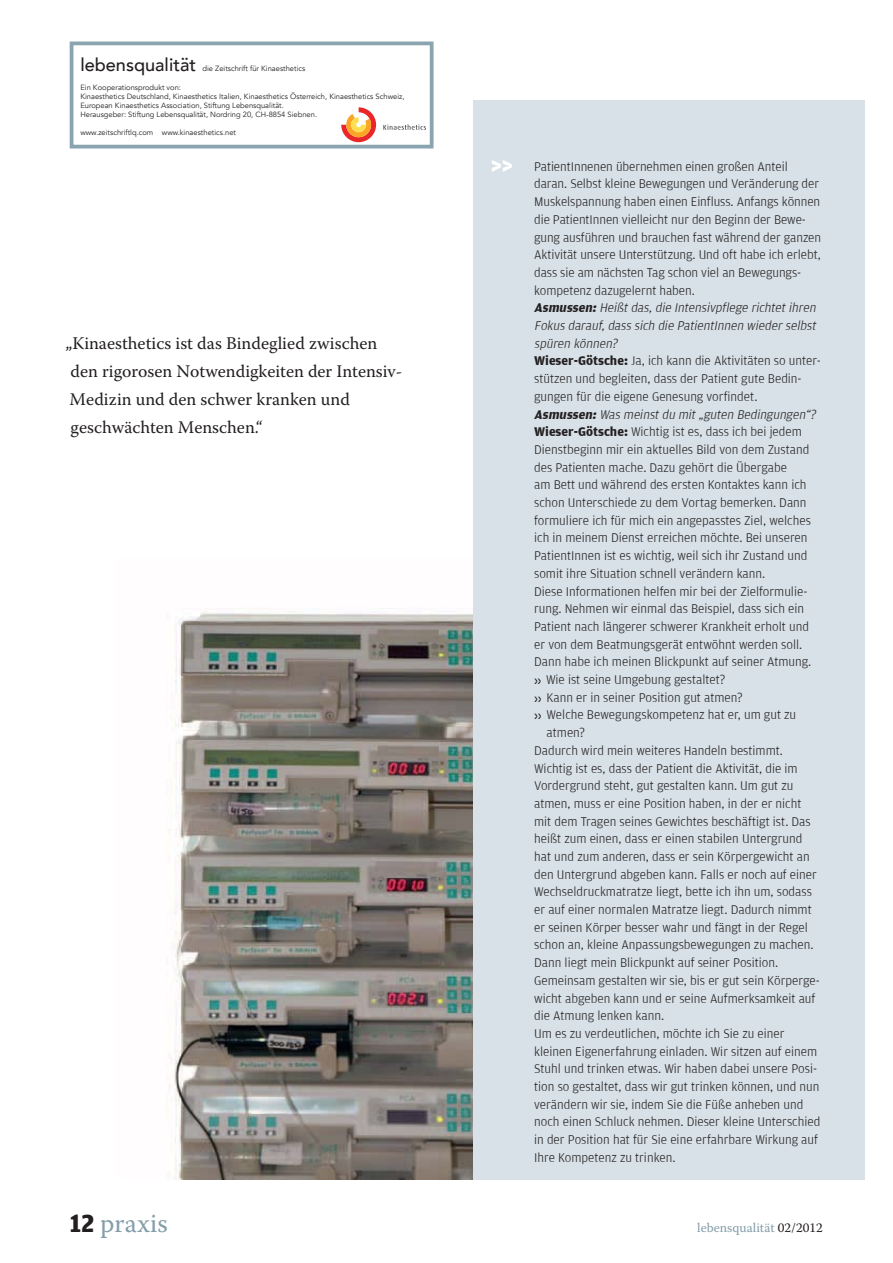
<style>
.page{position:relative;width:893px;height:1263px;background:#fff}
.page>*{position:absolute;margin:0;border:0;box-sizing:border-box;transform-origin:0 0}
.t1{font:26.55px "Warnock Pro";color:#849daa}
.t2{font:700 26.55px "Amplitude";color:#fff}
.t3{font:500 18.15px "Avenir LT Com";color:#231f20}
.t4{font:17.7px/28px "Warnock Pro";color:#231f20}
.t5{font:300 13.35px "Amplitude";color:#231f20}
.t6{font:italic 300 13.35px "Amplitude";color:#231f20}
.t7{font:13.35px "Warnock Pro";color:#849daa}
.t8{font:7.5px/9px "Avenir LT Com";color:#231f20}
.s1{font-weight:700}
.s2{font-weight:400}
.s3{font-family:"Amplitude";font-weight:700;color:#231f20}
.s4{color:#231f20}
</style>
<div class="page">
<img style="left:167px;top:608px;width:306px;height:571px">
<div style="left:473px;top:100px;width:391px;height:1079px;background:#d7e1e7"></div>
<div style="left:70px;top:42px;width:363px;height:106px;border:4px solid #8aa4b0"></div>
<svg style="left:383px;top:124px;width:43px;height:6px"></svg>
<svg style="left:341px;top:107px;width:35px;height:35px"></svg>
<h2 class="t3" style="left:80px;top:58px;width:117px">lebensqualität</h2>
<p class="t8" style="left:202px;top:65px;width:104px">die Zeitschrift für Kinaesthetics</p>
<p class="t8" style="left:80px;top:83px;width:326px">Ein Kooperationsprodukt von:<br>Kinaesthetics Deutschland, Kinaesthetics Italien, Kinaesthetics Österreich, Kinaesthetics Schweiz, European Kinaesthetics Association, Stiftung Lebensqualität.<br>Herausgeber: Stiftung Lebensqualität, Nordring 20, CH-8854 Siebnen.</p>
<p class="t8" style="left:80px;top:128px;width:157px">www.zeitschriftlq.com www.kinaesthetics.net</p>
<h3 class="t4" style="left:65px;top:331px;width:338px">„Kinaesthetics ist das Bindeglied zwischen den rigorosen Notwendigkeiten der Intensiv-Medizin und den schwer kranken und geschwächten Menschen.“</h3>
<h1 class="t2" style="left:491px;top:150px;width:24px">&gt;&gt;</h1>
<p class="t5" style="left:534px;top:159px;width:255px">PatientInnenen übernehmen einen großen Anteil</p>
<p class="t5" style="left:534px;top:177px;width:286px">daran. Selbst kleine Bewegungen und Veränderung der</p>
<p class="t5" style="left:534px;top:194px;width:288px">Muskelspannung haben einen Einfluss. Anfangs können</p>
<p class="t5" style="left:534px;top:212px;width:273px">die PatientInnen vielleicht nur den Beginn der Bewe-</p>
<p class="t5" style="left:534px;top:230px;width:288px">gung ausführen und brauchen fast während der ganzen</p>
<p class="t5" style="left:534px;top:247px;width:288px">Aktivität unsere Unterstützung. Und oft habe ich erlebt,</p>
<p class="t5" style="left:534px;top:265px;width:269px">dass sie am nächsten Tag schon viel an Bewegungs-</p>
<p class="t5" style="left:534px;top:283px;width:162px">kompetenz dazugelernt haben.</p>
<p class="t6" style="left:534px;top:300px;width:286px"><span class="s1">Asmussen:</span> Heißtdas,die Intensivpflege richtetihren</p>
<p class="t6" style="left:534px;top:318px;width:286px">Fokus darauf,dass sich die PatientInnen wiederselbst</p>
<p class="t6" style="left:534px;top:336px;width:87px">spüren können?</p>
<p class="t5" style="left:534px;top:354px;width:288px"><span class="s1">Wieser-Götsche:</span> Ja, ich kann die Aktivitäten so unter-</p>
<p class="t5" style="left:534px;top:371px;width:269px">stützen und begleiten, dass der Patient gute Bedin-</p>
<p class="t5" style="left:534px;top:389px;width:225px">gungen für die eigene Genesung vorfindet.</p>
<p class="t6" style="left:534px;top:407px;width:286px"><span class="s1">Asmussen:</span> Was meinstdu mit„guten Bedingungen“?</p>
<p class="t5" style="left:534px;top:424px;width:269px"><span class="s1">Wieser-Götsche:</span> Wichtig ist es, dass ich bei jedem</p>
<p class="t5" style="left:534px;top:442px;width:277px">Dienstbeginn mir ein aktuelles Bild von dem Zustand</p>
<p class="t5" style="left:534px;top:460px;width:254px">des Patienten mache. Dazu gehört die Übergabe</p>
<p class="t5" style="left:534px;top:477px;width:274px">am Bett und während des ersten Kontaktes kann ich</p>
<p class="t5" style="left:534px;top:495px;width:274px">schon Unterschiede zu dem Vortag bemerken. Dann</p>
<p class="t5" style="left:534px;top:513px;width:278px">formuliere ich für mich ein angepasstes Ziel, welches</p>
<p class="t5" style="left:534px;top:531px;width:275px">ich in meinem Dienst erreichen möchte. Bei unseren</p>
<p class="t5" style="left:534px;top:548px;width:275px">PatientInnen ist es wichtig, weil sich ihr Zustand und</p>
<p class="t5" style="left:534px;top:566px;width:233px">somit ihre Situation schnell verändern kann.</p>
<p class="t5" style="left:534px;top:584px;width:275px">Diese Informationen helfen mir bei der Zielformulie-</p>
<p class="t5" style="left:534px;top:601px;width:271px">rung. Nehmen wir einmal das Beispiel, dass sich ein</p>
<p class="t5" style="left:534px;top:619px;width:276px">Patient nach längerer schwerer Krankheit erholt und</p>
<p class="t5" style="left:534px;top:637px;width:270px">er von dem Beatmungsgerät entwöhnt werden soll.</p>
<p class="t5" style="left:534px;top:654px;width:279px">Dann habe ich meinen Blickpunkt auf seiner Atmung.</p>
<p class="t5" style="left:534px;top:672px;width:193px"><span class="s2">››</span> Wie ist seine Umgebung gestaltet?</p>
<p class="t5" style="left:534px;top:690px;width:210px"><span class="s2">››</span> Kann er in seiner Position gut atmen?</p>
<p class="t5" style="left:534px;top:708px;width:264px"><span class="s2">››</span> Welche Bewegungskompetenz hat er, um gut zu</p>
<p class="t5" style="left:547px;top:725px;width:40px">atmen?</p>
<p class="t5" style="left:534px;top:743px;width:250px">Dadurch wird mein weiteres Handeln bestimmt.</p>
<p class="t5" style="left:534px;top:761px;width:265px">Wichtig ist es, dass der Patient die Aktivität, die im</p>
<p class="t5" style="left:534px;top:778px;width:261px">Vordergrund steht, gut gestalten kann. Um gut zu</p>
<p class="t5" style="left:534px;top:796px;width:269px">atmen, muss er eine Position haben, in der er nicht</p>
<p class="t5" style="left:534px;top:814px;width:278px">mit dem Tragen seines Gewichtes beschäftigt ist. Das</p>
<p class="t5" style="left:534px;top:831px;width:270px">heißt zum einen, dass er einen stabilen Untergrund</p>
<p class="t5" style="left:534px;top:849px;width:277px">hat und zum anderen, dass er sein Körpergewicht an</p>
<p class="t5" style="left:534px;top:867px;width:284px">den Untergrund abgeben kann. Falls er noch auf einer</p>
<p class="t5" style="left:534px;top:885px;width:279px">Wechseldruckmatratze liegt, bette ich ihn um, sodass</p>
<p class="t5" style="left:534px;top:902px;width:279px">er auf einer normalen Matratze liegt. Dadurch nimmt</p>
<p class="t5" style="left:534px;top:920px;width:275px">er seinen Körper besser wahr und fängt in der Regel</p>
<p class="t5" style="left:534px;top:938px;width:281px">schon an, kleine Anpassungsbewegungen zu machen.</p>
<p class="t5" style="left:534px;top:955px;width:246px">Dann liegt mein Blickpunkt auf seiner Position.</p>
<p class="t5" style="left:534px;top:973px;width:287px">Gemeinsam gestalten wir sie, bis er gut sein Körperge-</p>
<p class="t5" style="left:534px;top:991px;width:283px">wicht abgeben kann und er seine Aufmerksamkeit auf</p>
<p class="t5" style="left:534px;top:1008px;width:131px">die Atmung lenken kann.</p>
<p class="t5" style="left:534px;top:1026px;width:252px">Um es zu verdeutlichen, möchte ich Sie zu einer</p>
<p class="t5" style="left:534px;top:1044px;width:285px">kleinen Eigenerfahrung einladen. Wir sitzen auf einem</p>
<p class="t5" style="left:534px;top:1061px;width:284px">Stuhl und trinken etwas. Wir haben dabei unsere Posi-</p>
<p class="t5" style="left:534px;top:1079px;width:287px">tion so gestaltet, dass wir gut trinken können, und nun</p>
<p class="t5" style="left:534px;top:1097px;width:271px">verändern wir sie, indem Sie die Füße anheben und</p>
<p class="t5" style="left:534px;top:1115px;width:288px">noch einen Schluck nehmen. Dieser kleine Unterschied</p>
<p class="t5" style="left:534px;top:1132px;width:285px">in der Position hat für Sie eine erfahrbare Wirkung auf</p>
<p class="t5" style="left:534px;top:1150px;width:143px">Ihre Kompetenz zu trinken.</p>
<h1 class="t1" style="left:70px;top:1213px;width:99px"><span class="s3">12</span> praxis</h1>
<p class="t7" style="left:697px;top:1223px;width:127px">lebensqualität <span class="s4">02/2012</span></p>
</div>
